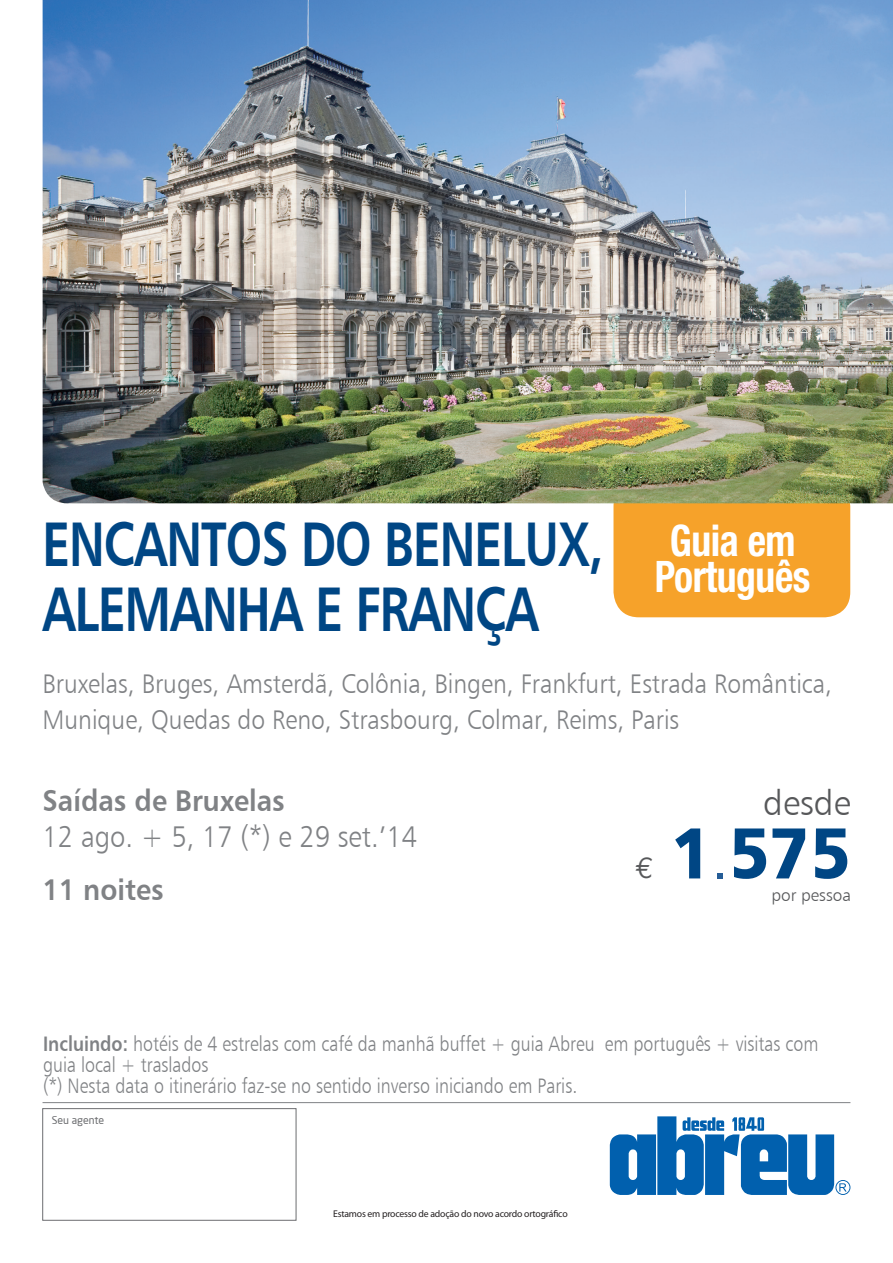
<style>
.page{position:relative;width:893px;height:1263px;background:#fff}
.page>*{position:absolute;margin:0;border:0;box-sizing:border-box;transform-origin:0 0}
.t1{font:72px "Humanist 777 BT Black B";color:#004684;scale:.91 1}
.t2{font:63.15px/64.9px "Humanist 777 BT Bold B";letter-spacing:-.02em;color:#004684;scale:.77 1}
.t3{font:700 condensed 43.5px/36px "Helvetica Neue";letter-spacing:-.01em;color:#fff;text-align:center;scale:.91 1}
.t4{font:34.95px "Humanist 777 BT Light B";color:#57585a}
.t5{font:30px "Humanist 777 BT Bold B";color:#808285;scale:.91 1}
.t6{font:30px "Humanist 777 BT Light B";color:#808285;scale:.91 1}
.t7{font:30px "Euro Mono";color:#57585a}
.t8{font:27px/36px "Humanist 777 BT Light B";color:#808285;scale:.91 1}
.t9{font:21px/21px "Humanist 777 BT Light B";color:#808285;scale:.85 1}
.t10{font:17.1px "Humanist 777 BT Light B";color:#57585a}
.t11{font:10.5px "Neo Sans";color:#6c6d70}
.t12{font:9.75px "Myriad Pro";letter-spacing:-.02em;color:#231f20}
.s1{font-family:"Humanist 777 BT Light B";font-size:61.65px;color:#255d97}
.s2{font-family:"Humanist 777 BT Bold B"}
</style>
<div class="page">
<hr style="left:43px;top:1102px;width:807px;height:1px;background:#808285">
<div style="left:613px;top:481px;width:237px;height:136px;background:#f6a22a;border-radius:26px"></div>
<img style="left:43px;top:0;width:850px;height:503px">
<div style="left:43px;top:1108px;width:253px;height:112px;border:1px solid #6c6d70"></div>
<svg style="left:610px;top:1116px;width:240px;height:79px"></svg>
<h2 class="t2" style="left:43px;top:510px;width:730px">ENCANTOS DO BENELUX,<br>ALEMANHA E FRANÇA</h2>
<h3 class="t3" style="left:655px;top:522px;width:172px">Guia em<br>Português</h3>
<p class="t8" style="left:43px;top:665px;width:869px">Bruxelas, Bruges, Amsterdã, Colônia, Bingen, Frankfurt, Estrada Romântica,<br>Munique, Quedas do Reno, Strasbourg, Colmar, Reims, Paris</p>
<h3 class="t5" style="left:43px;top:782px;width:268px">Saídas de Bruxelas</h3>
<h3 class="t6" style="left:43px;top:818px;width:413px">12 ago. + 5, 17 (*) e 29 set.’14</h3>
<h3 class="t5" style="left:43px;top:871px;width:135px">11 noites</h3>
<h3 class="t7" style="left:636px;top:850px;width:20px">€</h3>
<h3 class="t4" style="left:763px;top:782px;width:89px">desde</h3>
<h1 class="t1" style="left:671px;top:807px;width:199px">1<span class="s1">.</span>575</h1>
<p class="t10" style="left:771px;top:884px;width:81px">por pessoa</p>
<p class="t9" style="left:43px;top:1033px;width:914px"><span class="s2">Incluindo:</span> hotéis de 4 estrelas com café da manhã buffet + guia Abreu em português + visitas com guia local + traslados<br>(*) Nesta data o itinerário faz-se no sentido inverso iniciando em Paris.</p>
<p class="t11" style="left:52px;top:1114px;width:54px">Seu agente</p>
<p class="t12" style="left:333px;top:1208px;width:236px">Estamos em processo de adoção do novo acordo ortográfico</p>
</div>
